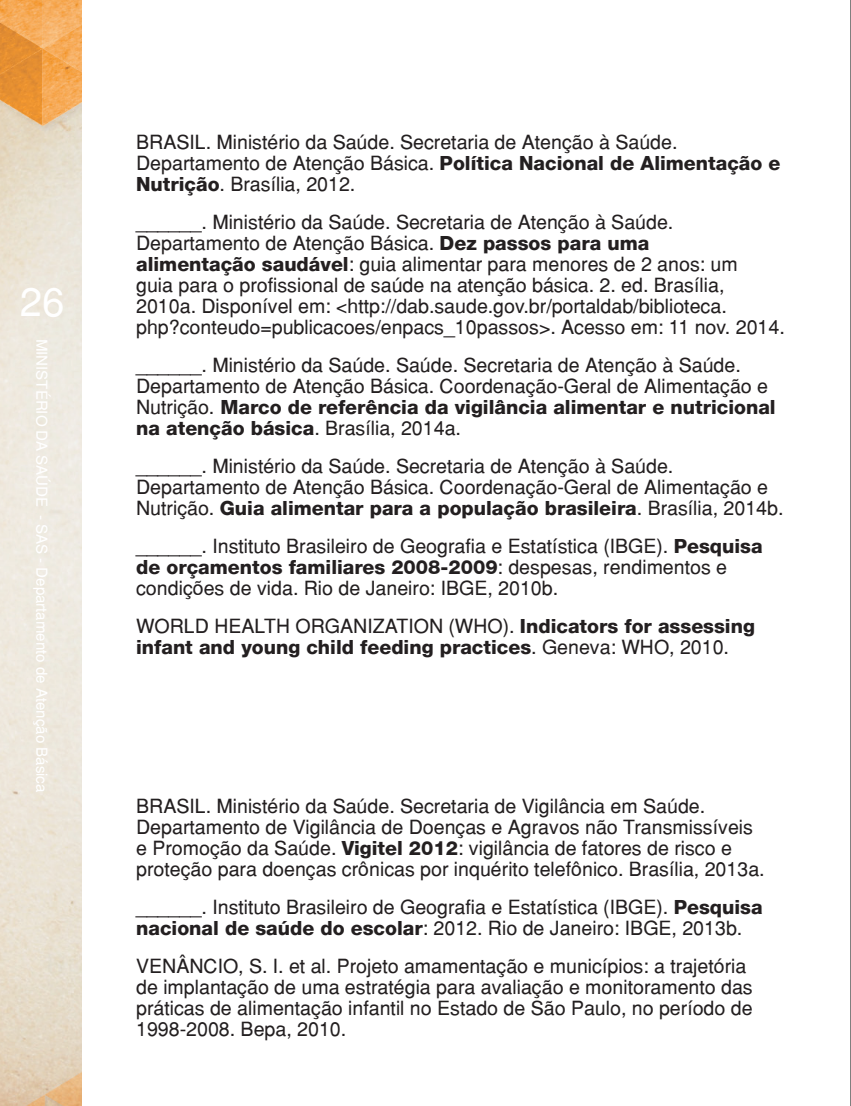
<style>
.page{position:relative;width:851px;height:1106px;background:#fff}
.page>*{position:absolute;margin:0;border:0;box-sizing:border-box;transform-origin:0 0}
.t1{font:39.75px "Helvetica";color:#fff}
.t2{font:19.5px/21px "Helvetica";color:#231f20}
.t3{font:800 19.5px "Helvetica 85";color:#231f20}
.t4{font:15px "Helvetica";color:#fff}
.s1{font-family:"Helvetica";font-weight:400}
.s2{font-family:"Helvetica 85";font-weight:800}
</style>
<div class="page">
<img style="left:0;top:0;width:81px;height:1106px">
<hr style="left:850px;top:0;width:1px;height:1106px;background:#040503">
<h1 class="t1" style="left:20px;top:278px;width:46px">26</h1>
<p class="t4" style="left:51px;top:339px;width:455px;rotate:90deg">MINISTÉRIO DA SAÚDE - SAS - Departamento de Atenção Básica</p>
<p class="t2" style="left:136px;top:131px;width:542px">BRASIL. Ministério da Saúde. Secretaria de Atenção à Saúde.</p>
<p class="t3" style="left:136px;top:155px;width:645px"><span class="s1">Departamento de Atenção Básica.</span> Política Nacional de Alimentação e</p>
<p class="t2" style="left:136px;top:164px;width:538px;line-height:38px"><span class="s2">Nutrição</span>. Brasília, 2012.<br>______. Ministério da Saúde. Secretaria de Atenção à Saúde.</p>
<p class="t2" style="left:136px;top:232px;width:650px">Departamento de Atenção Básica. <span class="s2">Dez passos para uma<br>alimentação saudável</span>: guia alimentar para menores de 2 anos: um<br>guia para o profissional de saúde na atenção básica. 2. ed. Brasília, 2010a. Disponível em: &lt;http://dab.saude.gov.br/portaldab/biblioteca. php?conteudo=publicacoes/enpacs_10passos&gt;. Acesso em: 11 nov. 2014.</p>
<p class="t2" style="left:136px;top:354px;width:633px">______. Ministério da Saúde. Saúde. Secretaria de Atenção à Saúde.<br>Departamento de Atenção Básica. Coordenação-Geral de Alimentação e</p>
<p class="t3" style="left:136px;top:399px;width:641px"><span class="s1">Nutrição.</span> Marco de referência da vigilância alimentar e nutricional</p>
<p class="t2" style="left:136px;top:408px;width:538px;line-height:38px"><span class="s2">na atenção básica</span>. Brasília, 2014a.<br>______. Ministério da Saúde. Secretaria de Atenção à Saúde.</p>
<p class="t2" style="left:136px;top:476px;width:633px">Departamento de Atenção Básica. Coordenação-Geral de Alimentação e</p>
<p class="t3" style="left:136px;top:500px;width:648px"><span class="s1">Nutrição.</span> Guia alimentar para a população brasileira<span class="s1">. Brasília, 2014b.</span></p>
<p class="t2" style="left:136px;top:535px;width:628px">______. Instituto Brasileiro de Geografia e Estatística (IBGE). <span class="s2">Pesquisa</span></p>
<p class="t3" style="left:136px;top:559px;width:592px">de orçamentos familiares 2008-2009<span class="s1">: despesas, rendimentos e</span></p>
<p class="t2" style="left:136px;top:568px;width:620px;line-height:38px">condições de vida. Rio de Janeiro: IBGE, 2010b.<br>WORLD HEALTH ORGANIZATION (WHO). <span class="s2">Indicators for assessing</span></p>
<p class="t3" style="left:136px;top:639px;width:594px">infant and young child feeding practices<span class="s1">. Geneva: WHO, 2010.</span></p>
<p class="t2" style="left:136px;top:795px;width:630px">BRASIL. Ministério da Saúde. Secretaria de Vigilância em Saúde.<br>Departamento de Vigilância de Doenças e Agravos não Transmissíveis e Promoção da Saúde. <span class="s2">Vigitel 2012</span>: vigilância de fatores de risco e proteção para doenças crônicas por inquérito telefônico. Brasília, 2013a.</p>
<p class="t2" style="left:136px;top:896px;width:628px">______. Instituto Brasileiro de Geografia e Estatística (IBGE). <span class="s2">Pesquisa nacional de saúde do escolar</span>: 2012. Rio de Janeiro: IBGE, 2013b.</p>
<p class="t2" style="left:136px;top:955px;width:618px">VENÂNCIO, S. I. et al. Projeto amamentação e municípios: a trajetória de implantação de uma estratégia para avaliação e monitoramento das práticas de alimentação infantil no Estado de São Paulo, no período de 1998-2008. Bepa, 2010.</p>
</div>
